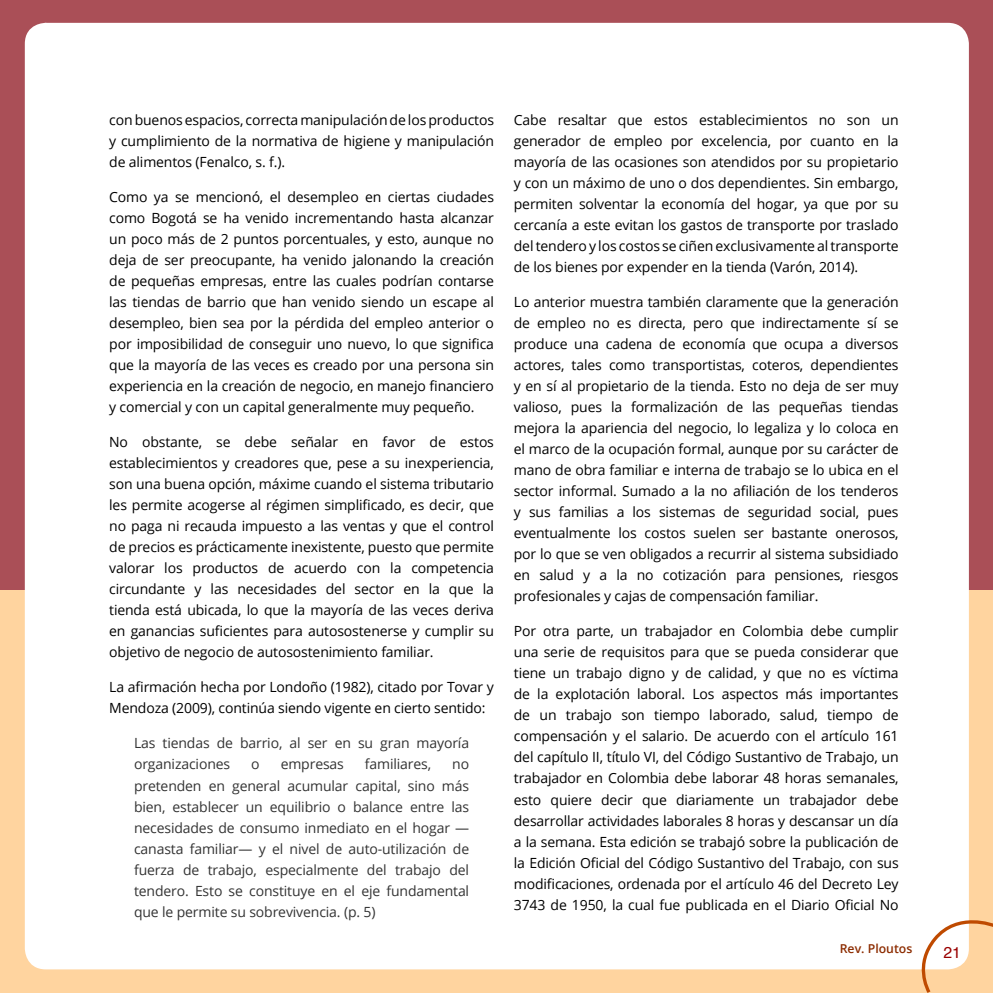
<style>
.page{position:relative;width:993px;height:993px;background:#fff}
.page>*{position:absolute;margin:0;border:0;box-sizing:border-box;transform-origin:0 0}
.t1{font:15.75px "Helvetica";color:#990100}
.t2{font:14px/21px "Open Sans";letter-spacing:-.01em;color:#000;text-align:justify}
.t3{font:14px/21px "Open Sans";letter-spacing:-.01em;color:#333}
.t4{font:600 12.25px "Open Sans";color:#8c2c01}
</style>
<div class="page">
<div style="left:0;top:0;width:992px;height:991px;background:#aa4f57"></div>
<div style="left:0;top:590px;width:992px;height:402px;background:#ffd49f"></div>
<div style="left:27px;top:25px;width:939px;height:942px;background:#fff;border-radius:19px"></div>
<div style="left:25px;top:23px;width:943px;height:946px;border:4px solid #fff;border-radius:19px"></div>
<svg style="left:909px;top:910px;width:83px;height:82px"></svg>
<p class="t2" style="left:109px;top:109px;width:386px">con buenos espacios, correcta manipulación de los productos y cumplimiento de la normativa de higiene y manipulación de alimentos (Fenalco, s. f.).</p>
<p class="t2" style="left:109px;top:186px;width:386px">Como ya se mencionó, el desempleo en ciertas ciudades como Bogotá se ha venido incrementando hasta alcanzar un poco más de 2 puntos porcentuales, y esto, aunque no deja de ser preocupante, ha venido jalonando la creación de pequeñas empresas, entre las cuales podrían contarse las tiendas de barrio que han venido siendo un escape al desempleo, bien sea por la pérdida del empleo anterior o por imposibilidad de conseguir uno nuevo, lo que significa que la mayoría de las veces es creado por una persona sin experiencia en la creación de negocio, en manejo financiero y comercial y con un capital generalmente muy pequeño.</p>
<p class="t2" style="left:109px;top:431px;width:386px">No obstante, se debe señalar en favor de estos establecimientos y creadores que, pese a su inexperiencia, son una buena opción, máxime cuando el sistema tributario les permite acogerse al régimen simplificado, es decir, que no paga ni recauda impuesto a las ventas y que el control de precios es prácticamente inexistente, puesto que permite valorar los productos de acuerdo con la competencia circundante y las necesidades del sector en la que la tienda está ubicada, lo que la mayoría de las veces deriva en ganancias suficientes para autosostenerse y cumplir su objetivo de negocio de autosostenimiento familiar.</p>
<p class="t2" style="left:109px;top:676px;width:386px">La afirmación hecha por Londoño (1982), citado por Tovar y<br>Mendoza (2009), continúa siendo vigente en cierto sentido:</p>
<p class="t3" style="left:134px;top:732px;width:336px">Las tiendas de barrio, al ser en su gran mayoría organizaciones</p>
<p class="t3" style="left:251px;top:753px;width:10px">o</p>
<p class="t3" style="left:280px;top:753px;width:65px">empresas</p>
<p class="t3" style="left:365px;top:753px;width:68px">familiares,</p>
<p class="t3" style="left:134px;top:753px;width:336px;text-align:justify;text-indent:318px">no pretenden en general acumular capital, sino más bien, establecer un equilibrio o balance entre las necesidades de consumo inmediato en el hogar — canasta familiar— y el nivel de auto-utilización de fuerza de trabajo, especialmente del trabajo del tendero. Esto se constituye en el eje fundamental que le permite su sobrevivencia. (p. 5)</p>
<p class="t2" style="left:513px;top:109px;width:386px">Cabe resaltar que estos establecimientos no son un generador de empleo por excelencia, por cuanto en la mayoría de las ocasiones son atendidos por su propietario y con un máximo de uno o dos dependientes. Sin embargo, permiten solventar la economía del hogar, ya que por su cercanía a este evitan los gastos de transporte por traslado del tendero y los costos se ciñen exclusivamente al transporte de los bienes por expender en la tienda (Varón, 2014).</p>
<p class="t2" style="left:513px;top:291px;width:386px">Lo anterior muestra también claramente que la generación de empleo no es directa, pero que indirectamente sí se produce una cadena de economía que ocupa a diversos actores, tales como transportistas, coteros, dependientes y en sí al propietario de la tienda. Esto no deja de ser muy valioso, pues la formalización de las pequeñas tiendas mejora la apariencia del negocio, lo legaliza y lo coloca en el marco de la ocupación formal, aunque por su carácter de mano de obra familiar e interna de trabajo se lo ubica en el sector informal. Sumado a la no afiliación de los tenderos y sus familias a los sistemas de seguridad social, pues eventualmente los costos suelen ser bastante onerosos, por lo que se ven obligados a recurrir al sistema subsidiado en salud y a la no cotización para pensiones, riesgos profesionales y cajas de compensación familiar.</p>
<p class="t2" style="left:513px;top:620px;width:386px">Por otra parte, un trabajador en Colombia debe cumplir una serie de requisitos para que se pueda considerar que tiene un trabajo digno y de calidad, y que no es víctima de la explotación laboral. Los aspectos más importantes de un trabajo son tiempo laborado, salud, tiempo de compensación y el salario. De acuerdo con el artículo 161 del capítulo II, título VI, del Código Sustantivo de Trabajo, un trabajador en Colombia debe laborar 48 horas semanales, esto quiere decir que diariamente un trabajador debe desarrollar actividades laborales 8 horas y descansar un día a la semana. Esta edición se trabajó sobre la publicación de la Edición Oficial del Código Sustantivo del Trabajo, con sus modificaciones, ordenada por el artículo 46 del Decreto Ley 3743 de 1950, la cual fue publicada en el Diario Oficial No</p>
<p class="t4" style="left:839px;top:940px;width:74px">Rev. Ploutos</p>
<p class="t1" style="left:943px;top:940px;width:19px">21</p>
</div>
